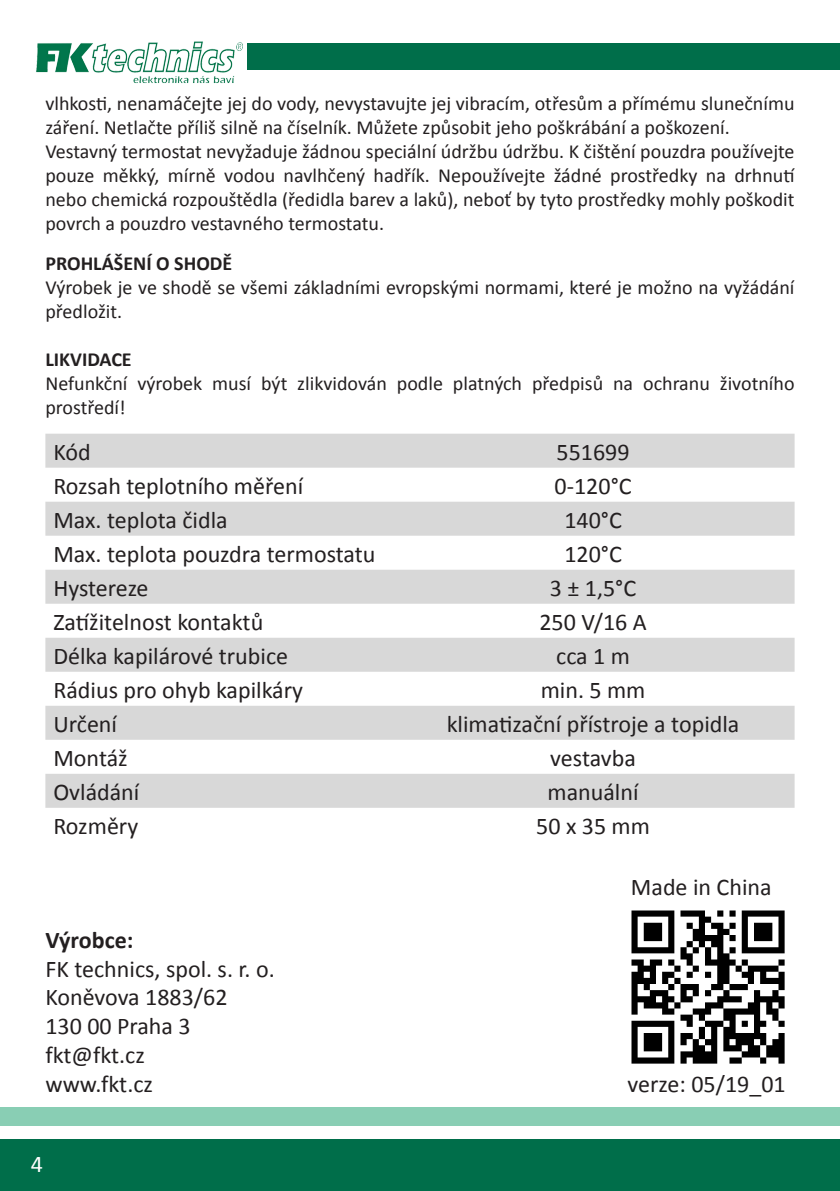
<style>
.page{position:relative;width:840px;height:1191px;background:#fff}
.page>*{position:absolute;margin:0;border:0;box-sizing:border-box;transform-origin:0 0}
.Text{font:24px "Calibri";color:#231f20}
.Podnadpis{font:700 24px "Calibri";color:#231f20}
.t1{font:24px "Calibri";color:#fff}
.Text-2{font:20px/24px "Calibri";color:#231f20}
.Podnadpis-2{font:700 20px "Calibri";color:#231f20}
.Text-3{font:700 20px "Calibri";color:#231f20}
</style>
<div class="page">
<img style="left:36px;top:41px;width:207px;height:42px">
<div style="left:0;top:1140px;width:839px;height:51px;background:#006e4a"></div>
<div style="left:0;top:1107px;width:839px;height:18px;background:#89ceb4"></div>
<div style="left:247px;top:44px;width:592px;height:26px;background:#006e4a"></div>
<svg style="left:45px;top:434px;width:749px;height:374px;fill:#d8d8d8"></svg>
<img style="left:631px;top:910px;width:154px;height:154px">
<p class="Text-2" style="left:45px;top:91px;width:750px">vlhkosti, nenamáčejte jej do vody, nevystavujte jej vibracím, otřesům a přímému slunečnímu záření. Netlačte příliš silně na číselník. Můžete způsobit jeho poškrábání a poškození.</p>
<p class="Text-2" style="left:45px;top:139px;width:750px;text-align:justify">Vestavný termostat nevyžaduje žádnou speciální údržbu údržbu. K čištění pouzdra používejte pouze měkký, mírně vodou navlhčený hadřík. Nepoužívejte žádné prostředky na drhnutí nebo chemická rozpouštědla (ředidla barev a laků), neboť by tyto prostředky mohly poškodit povrch a pouzdro vestavného termostatu.</p>
<p class="Podnadpis-2" style="left:45px;top:251px;width:188px">PROHLÁŠENÍ O SHODĚ</p>
<p class="Text-2" style="left:45px;top:276px;width:750px">Výrobek je ve shodě se všemi základními evropskými normami, které je možno na vyžádání předložit.</p>
<p class="Text-3" style="left:45px;top:347px;width:88px">LIKVIDACE</p>
<p class="Text-2" style="left:45px;top:372px;width:750px">Nefunkční výrobek musí být zlikvidován podle platných předpisů na ochranu životního prostředí!</p>
<p class="Text" style="left:53px;top:436px;width:39px">Kód</p>
<p class="Text" style="left:556px;top:436px;width:75px">551699</p>
<p class="Text" style="left:53px;top:470px;width:251px">Rozsah teplotního měření</p>
<p class="Text" style="left:554px;top:470px;width:78px">0-120°C</p>
<p class="Text" style="left:53px;top:504px;width:176px">Max. teplota čidla</p>
<p class="Text" style="left:564px;top:504px;width:59px">140°C</p>
<p class="Text" style="left:53px;top:538px;width:323px">Max. teplota pouzdra termostatu</p>
<p class="Text" style="left:564px;top:538px;width:59px">120°C</p>
<p class="Text" style="left:53px;top:572px;width:97px">Hystereze</p>
<p class="Text" style="left:549px;top:572px;width:88px">3 ± 1,5°C</p>
<p class="Text" style="left:53px;top:606px;width:211px">Zatížitelnost kontaktů</p>
<p class="Text" style="left:539px;top:606px;width:109px">250 V/16 A</p>
<p class="Text" style="left:53px;top:640px;width:236px">Délka kapilárové trubice</p>
<p class="Text" style="left:556px;top:640px;width:75px">cca 1 m</p>
<p class="Text" style="left:53px;top:674px;width:251px">Rádius pro ohyb kapilkáry</p>
<p class="Text" style="left:540px;top:674px;width:106px">min. 5 mm</p>
<p class="Text" style="left:53px;top:708px;width:65px">Určení</p>
<p class="Text" style="left:446px;top:708px;width:294px">klimatizační přístroje a topidla</p>
<p class="Text" style="left:53px;top:742px;width:76px">Montáž</p>
<p class="Text" style="left:550px;top:742px;width:87px">vestavba</p>
<p class="Text" style="left:53px;top:776px;width:87px">Ovládání</p>
<p class="Text" style="left:547px;top:776px;width:92px">manuální</p>
<p class="Text" style="left:53px;top:810px;width:86px">Rozměry</p>
<p class="Text" style="left:536px;top:810px;width:115px">50 x 35 mm</p>
<p class="Text" style="left:630px;top:871px;width:142px">Made in China</p>
<p class="Podnadpis" style="left:45px;top:924px;width:89px">Výrobce:</p>
<p class="Text" style="left:45px;top:953px;width:231px">FK technics, spol. s. r. o.</p>
<p class="Text" style="left:45px;top:982px;width:183px">Koněvova 1883/62</p>
<p class="Text" style="left:45px;top:1011px;width:147px">130 00 Praha 3</p>
<p class="Text" style="left:45px;top:1040px;width:101px">fkt@fkt.cz</p>
<p class="Text" style="left:45px;top:1068px;width:109px">www.fkt.cz</p>
<p class="Text" style="left:627px;top:1068px;width:159px">verze: 05/19_01</p>
<p class="t1" style="left:31px;top:1148px;width:14px">4</p>
</div>
